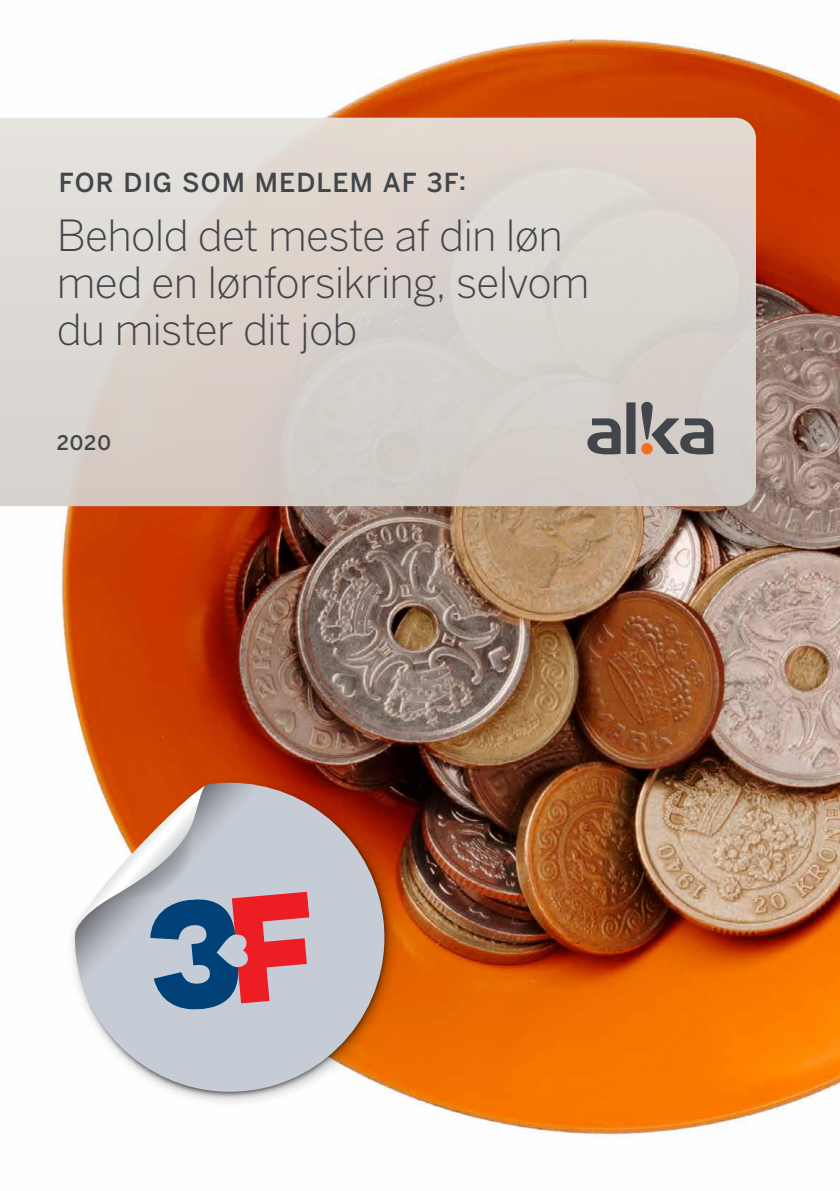
<style>
.page{position:relative;width:840px;height:1191px;background:#fff}
.page>*{position:absolute;margin:0;border:0;box-sizing:border-box;transform-origin:0 0}
.t1{font:300 42.6px/46.8px "Benton Sans";letter-spacing:-.02em;color:#42464b}
.t2{font:500 26px "Benton Sans";letter-spacing:.045em;color:#42464b}
.t3{font:500 20px "Benton Sans";color:#42464b}
</style>
<div class="page">
<img style="left:0;top:32px;width:839px;height:1107px">
<svg style="left:0;top:118px;width:755px;height:388px;background:#dad3cd"></svg>
<div style="left:626px;top:402px;width:9px;height:52px;background:#42464b"></div>
<svg style="left:587px;top:418px;width:33px;height:37px"></svg>
<svg style="left:641px;top:402px;width:72px;height:53px;background:#9b9592"></svg>
<img style="left:33px;top:743px;width:393px;height:389px">
<svg style="left:75px;top:782px;width:316px;height:316px;background:#c8b4ae"></svg>
<img style="left:33px;top:743px;width:241px;height:246px">
<svg style="left:75px;top:784px;width:234px;height:227px"></svg>
<p class="t2" style="left:59px;top:167px;width:408px">FOR DIG SOM MEDLEM AF 3F:</p>
<p class="t1" style="left:57px;top:211px;width:534px">Behold det meste af din løn med en lønforsikring, selvom du mister dit job</p>
<p class="t3" style="left:57px;top:430px;width:56px">2020</p>
</div>
